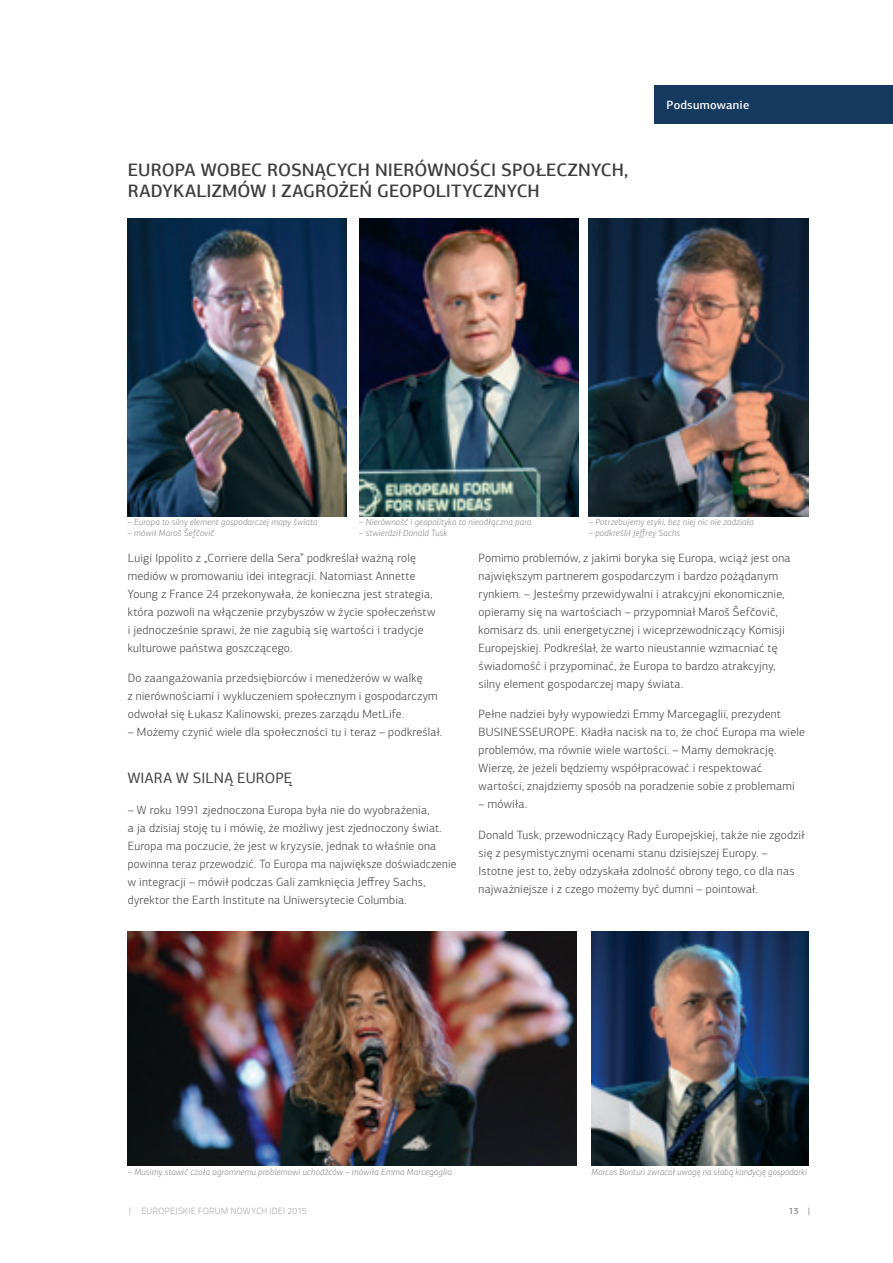
<style>
.page{position:relative;width:893px;height:1263px;background:#fff}
.page>*{position:absolute;margin:0;border:0;box-sizing:border-box;transform-origin:0 0}
.tytuly{font:500 18px/21px "PF Agora Sans Pro";letter-spacing:.005em;color:#3e3e3f}
.text{font:15px "PF Agora Sans Pro";letter-spacing:.02em;color:#3e3e3f}
.text-2{font:300 12px/18px "PF Agora Sans Pro";letter-spacing:.02em;color:#3e3e3f}
.czerwona-apla-right{font:500 12px "PF Agora Sans Pro";letter-spacing:.02em;color:#fff}
.podpisy-foto{font:italic 300 9px "PF Agora Sans Pro";letter-spacing:.025em;color:#808285}
.t1{font:300 9px "Titillium Text 22 L";letter-spacing:.015em;color:#a8a9ad}
.t2{font:500 9px "PF Agora Sans Pro";color:#808285}
</style>
<div class="page">
<div style="left:654px;top:85px;width:239px;height:38px;background:#16395f"></div>
<img style="left:128px;top:932px;width:449px;height:233px">
<img style="left:591px;top:931px;width:217px;height:234px">
<img style="left:128px;top:219px;width:219px;height:297px">
<img style="left:359px;top:219px;width:219px;height:297px">
<img style="left:589px;top:219px;width:219px;height:297px">
<p class="tytuly" style="left:128px;top:159px;width:502px">EUROPA WOBEC ROSNĄCYCH NIERÓWNOŚCI SPOŁECZNYCH,<br>RADYKALIZMÓW I ZAGROŻEŃ GEOPOLITYCZNYCH</p>
<p class="czerwona-apla-right" style="left:667px;top:97px;width:84px">Podsumowanie</p>
<p class="podpisy-foto" style="left:128px;top:517px;width:192px">– Europa to silny element gospodarczej mapy świata</p>
<p class="podpisy-foto" style="left:128px;top:527px;width:88px">– mówił Maroš Šefčovič</p>
<p class="podpisy-foto" style="left:359px;top:517px;width:174px">– Nierówność i geopolityka to nieodłączna para</p>
<p class="podpisy-foto" style="left:359px;top:527px;width:90px">– stwierdził Donald Tusk</p>
<p class="podpisy-foto" style="left:589px;top:517px;width:167px">– Potrzebujemy etyki, bez niej nic nie zadziała</p>
<p class="podpisy-foto" style="left:589px;top:527px;width:93px">– podkreślił Jeffrey Sachs</p>
<p class="text-2" style="left:128px;top:548px;width:309px">Luigi Ippolito z „Corriere della Sera” podkreślał ważną rolę mediów w promowaniu idei integracji. Natomiast Annette Young z France 24 przekonywała, że konieczna jest strategia, która pozwoli na włączenie przybyszów w życie społeczeństw i jednocześnie sprawi, że nie zagubią się wartości i tradycje kulturowe państwa goszczącego.</p>
<p class="text-2" style="left:128px;top:669px;width:311px">Do zaangażowania przedsiębiorców i menedżerów w walkę<br>z nierównościami i wykluczeniem społecznym i gospodarczym odwołał się Łukasz Kalinowski, prezes zarządu MetLife.</p>
<p class="text-2" style="left:128px;top:723px;width:316px">– Możemy czynić wiele dla społeczności tu i teraz – podkreślał.</p>
<p class="text" style="left:128px;top:769px;width:166px">WIARA W SILNĄ EUROPĘ</p>
<p class="text-2" style="left:128px;top:800px;width:330px">– W roku 1991 zjednoczona Europa była nie do wyobrażenia,<br>a ja dzisiaj stoję tu i mówię, że możliwy jest zjednoczony świat.<br>Europa ma poczucie, że jest w kryzysie, jednak to właśnie ona powinna teraz przewodzić. To Europa ma największe doświadczenie w integracji – mówił podczas Gali zamknięcia Jeffrey Sachs, dyrektor the Earth Institute na Uniwersytecie Columbia.</p>
<p class="text-2" style="left:479px;top:548px;width:314px">Pomimo problemów, z jakimi boryka się Europa, wciąż jest ona największym partnerem gospodarczym i bardzo pożądanym rynkiem. – Jesteśmy przewidywalni i atrakcyjni ekonomicznie, opieramy się na wartościach – przypomniał Maroš Šefčovič, komisarz ds. unii energetycznej i wiceprzewodniczący Komisji Europejskiej. Podkreślał, że warto nieustannie wzmacniać tę świadomość i przypominać, że Europa to bardzo atrakcyjny, silny element gospodarczej mapy świata.</p>
<p class="text-2" style="left:479px;top:705px;width:328px">Pełne nadziei były wypowiedzi Emmy Marcegaglii, prezydent BUSINESSEUROPE. Kładła nacisk na to, że choć Europa ma wiele problemów, ma równie wiele wartości. – Mamy demokrację.<br>Wierzę, że jeżeli będziemy współpracować i respektować wartości, znajdziemy sposób na poradzenie sobie z problemami</p>
<p class="text-2" style="left:479px;top:795px;width:50px">– mówiła.</p>
<p class="text-2" style="left:479px;top:826px;width:327px">Donald Tusk, przewodniczący Rady Europejskiej, także nie zgodził się z pesymistycznymi ocenami stanu dzisiejszej Europy. – Istotne jest to, żeby odzyskała zdolność obrony tego, co dla nas najważniejsze i z czego możemy być dumni – pointował.</p>
<p class="podpisy-foto" style="left:128px;top:1166px;width:325px">– Musimy stawić czoła ogromnemu problemowi uchodźców – mówiła Emma Marcegaglia</p>
<p class="podpisy-foto" style="left:591px;top:1166px;width:217px">Marcos Bonturi zwracał uwagę na słabą kondycję gospodarki</p>
<p class="t1" style="left:128px;top:1205px;width:181px">| EUROPEJSKIE FORUM NOWYCH IDEI 2015</p>
<p class="t2" style="left:789px;top:1206px;width:23px">13 |</p>
</div>
